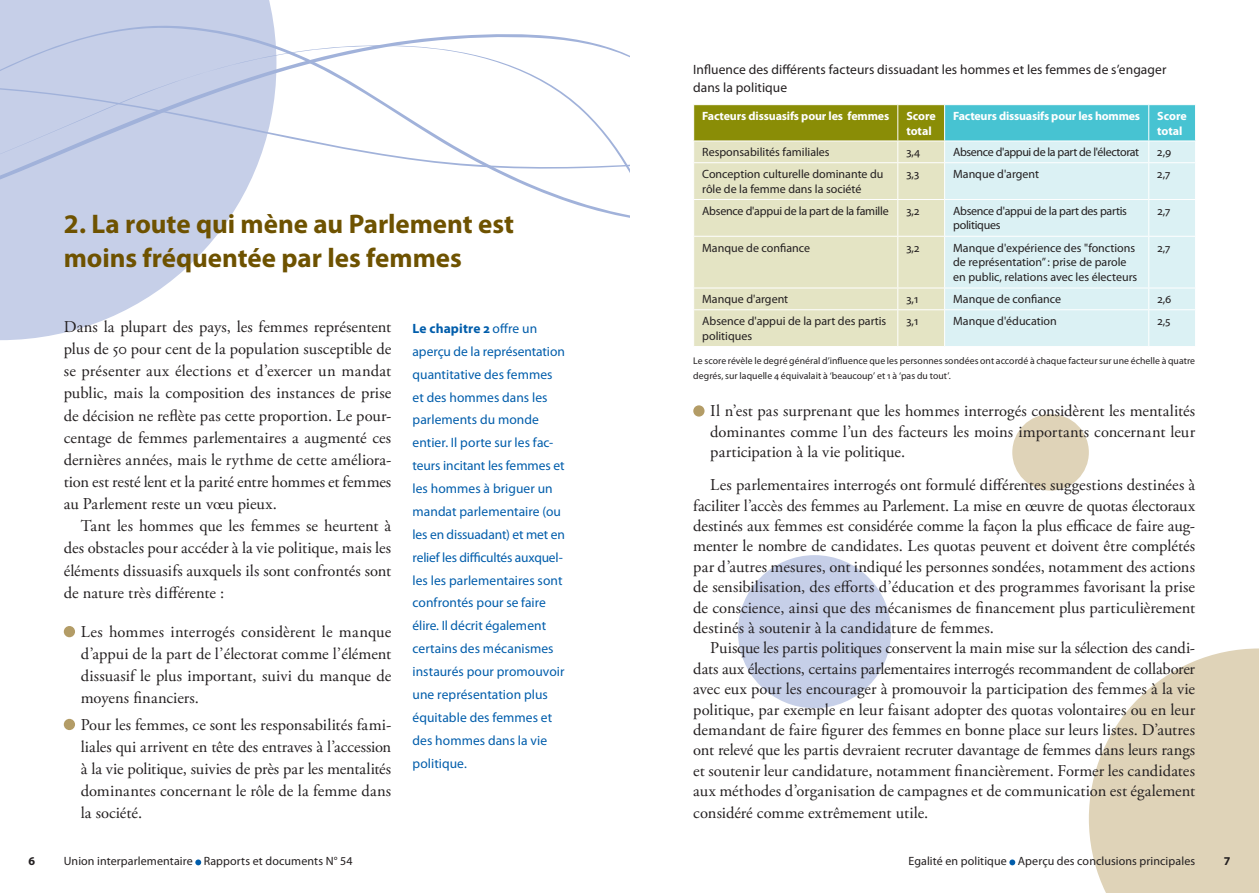
<style>
.page{position:relative;width:1259px;height:893px;background:#fff}
.page>*{position:absolute;margin:0;border:0;box-sizing:border-box;transform-origin:0 0}
.t1{font:700 27px/34.5px "Myriad Pro";letter-spacing:-.005em;color:#6e5200}
.t2{font:16.5px/22.2px "Adobe Garamond Pro";color:#231f20;text-align:justify}
.t3{font:13.5px/23px "Myriad Pro";color:#015dab}
.t4{font:13.5px/18px "Myriad Pro";letter-spacing:.005em;color:#231f20}
.t5{font:12px/14.5px "Myriad Pro";color:#231f20}
.t6{font:700 12px/14.5px "Myriad Pro";letter-spacing:-.01em;color:#fff}
.t7{font:12px/14.5px "Myriad Pro";letter-spacing:-.025em;color:#231f20}
.t8{font:12px "Myriad Pro";letter-spacing:-.03em;color:#231f20}
.t9{font:12px "Myriad Pro";letter-spacing:-.02em;color:#231f20}
.t10{font:700 12px "Myriad Pro";color:#231f20}
.t11{font:9.75px/15px "Myriad Pro";letter-spacing:.005em;color:#231f20}
.s1{font-weight:700}
</style>
<div class="page">
<svg style="left:195px;top:859px;width:6px;height:6px"></svg>
<svg style="left:0;top:0;width:273px;height:340px;fill:#c6cfe8"></svg>
<svg style="left:1089px;top:648px;width:170px;height:245px"></svg>
<svg style="left:1009px;top:859px;width:6px;height:6px"></svg>
<div style="left:738px;top:555px;width:153px;height:153px;background:#c6cfe8;border-radius:50%"></div>
<div style="left:1012px;top:414px;width:77px;height:77px;background:#dfd3b8;border-radius:50%"></div>
<div style="left:64px;top:626px;width:11px;height:11px;background:#b39c66;border-radius:50%"></div>
<div style="left:64px;top:719px;width:11px;height:11px;background:#b39c66;border-radius:50%"></div>
<div style="left:693px;top:405px;width:11px;height:12px;background:#b39c66;border-radius:50%"></div>
<div style="left:694px;top:163px;width:250px;height:183px;background:#e4e4c4"></div>
<div style="left:945px;top:163px;width:250px;height:183px;background:#dbf1f4"></div>
<svg style="left:693px;top:105px;width:503px;height:57px;background:#97c298"></svg>
<hr style="left:897px;top:163px;width:1px;height:36px;background:#fff">
<hr style="left:1148px;top:163px;width:1px;height:36px;background:#fff">
<hr style="left:693px;top:199px;width:205px;height:1px;background:#fff">
<hr style="left:898px;top:199px;width:46px;height:1px;background:#fff">
<hr style="left:897px;top:200px;width:1px;height:36px;background:#fff">
<hr style="left:944px;top:199px;width:204px;height:1px;background:#fff">
<hr style="left:1148px;top:199px;width:48px;height:1px;background:#fff">
<hr style="left:1148px;top:200px;width:1px;height:36px;background:#fff">
<hr style="left:693px;top:236px;width:205px;height:1px;background:#fff">
<hr style="left:898px;top:236px;width:46px;height:1px;background:#fff">
<hr style="left:897px;top:237px;width:1px;height:51px;background:#fff">
<hr style="left:944px;top:236px;width:204px;height:1px;background:#fff">
<hr style="left:1148px;top:236px;width:48px;height:1px;background:#fff">
<hr style="left:1148px;top:237px;width:1px;height:51px;background:#fff">
<hr style="left:693px;top:288px;width:205px;height:1px;background:#fff">
<hr style="left:898px;top:288px;width:46px;height:1px;background:#fff">
<svg style="left:897px;top:288px;width:1px;height:21px"></svg>
<hr style="left:944px;top:288px;width:204px;height:1px;background:#fff">
<hr style="left:1148px;top:288px;width:48px;height:1px;background:#fff">
<svg style="left:1148px;top:288px;width:1px;height:21px"></svg>
<hr style="left:693px;top:309px;width:205px;height:1px;background:#fff">
<hr style="left:898px;top:309px;width:46px;height:1px;background:#fff">
<hr style="left:897px;top:310px;width:1px;height:36px;background:#fff">
<hr style="left:944px;top:309px;width:204px;height:1px;background:#fff">
<hr style="left:1148px;top:309px;width:48px;height:1px;background:#fff">
<hr style="left:1148px;top:310px;width:1px;height:36px;background:#fff">
<svg style="left:0;top:226px;width:273px;height:47px;fill:#c6cfe8"></svg>
<svg style="left:0;top:21px;width:629px;height:205px"></svg>
<h1 class="t1" style="left:64px;top:206px;width:452px">2. La route qui mène au Parlement est moins fréquentée par les femmes</h1>
<p class="t2" style="left:64px;top:316px;width:329px">Dans la plupart des pays, les femmes représentent plus de 50 pour cent de la population susceptible de se présenter aux élections et d’exercer un mandat public, mais la composition des instances de prise de décision ne reflète pas cette proportion. Le pour&shy;centage de femmes parlementaires a augmenté ces dernières années, mais le rythme de cette améliora&shy;tion est resté lent et la parité entre hommes et femmes au Parlement reste un vœu pieux.</p>
<p class="t2" style="left:64px;top:516px;width:329px;text-indent:17px">Tant les hommes que les femmes se heurtent à des obstacles pour accéder à la vie politique, mais les éléments dissuasifs auxquels ils sont confrontés sont de nature très différente :</p>
<p class="t2" style="left:81px;top:621px;width:312px">Les hommes interrogés considèrent le manque d’appui de la part de l’électorat comme l’élément dissuasif le plus important, suivi du manque de moyens financiers.</p>
<p class="t2" style="left:81px;top:714px;width:312px">Pour les femmes, ce sont les responsabilités fami&shy;liales qui arrivent en tête des entraves à l’accession à la vie politique, suivies de près par les mentalités dominantes concernant le rôle de la femme dans la société.</p>
<p class="t3" style="left:412px;top:317px;width:154px"><span class="s1">Le chapitre 2</span> offre un aperçu de la représentation quantitative des femmes et des hommes dans les parlements du monde entier. Il porte sur les fac&shy;teurs incitant les femmes et les hommes à briguer un mandat parlementaire (ou les en dissuadant) et met en relief les difficultés auxquel&shy;les les parlementaires sont confrontés pour se faire élire. Il décrit également certains des mécanismes instaurés pour promouvoir une représentation plus équitable des femmes et des hommes dans la vie politique.</p>
<p class="t4" style="left:693px;top:60px;width:474px">Influence des différents facteurs dissuadant les hommes et les femmes de s’engager dans la politique</p>
<p class="t6" style="left:702px;top:108px;width:189px">Facteurs dissuasifs pour les femmes</p>
<p class="t6" style="left:906px;top:108px;width:31px">Score total</p>
<p class="t6" style="left:953px;top:108px;width:188px">Facteurs dissuasifs pour les hommes</p>
<p class="t6" style="left:1157px;top:108px;width:31px">Score total</p>
<p class="t5" style="left:702px;top:145px;width:129px">Responsabilités familiales</p>
<p class="t5" style="left:906px;top:145px;width:15px">3,4</p>
<p class="t8" style="left:953px;top:145px;width:188px">Absence d'appui de la part de l'électorat</p>
<p class="t5" style="left:1157px;top:145px;width:16px">2,9</p>
<p class="t5" style="left:702px;top:167px;width:183px">Conception culturelle dominante du rôle de la femme dans la société</p>
<p class="t5" style="left:906px;top:167px;width:14px">3,3</p>
<p class="t5" style="left:953px;top:167px;width:88px">Manque d'argent</p>
<p class="t5" style="left:1157px;top:167px;width:14px">2,7</p>
<p class="t9" style="left:702px;top:203px;width:188px">Absence d'appui de la part de la famille</p>
<p class="t5" style="left:906px;top:203px;width:15px">3,2</p>
<p class="t7" style="left:953px;top:203px;width:175px">Absence d'appui de la part des partis politiques</p>
<p class="t5" style="left:1157px;top:203px;width:14px">2,7</p>
<p class="t5" style="left:702px;top:240px;width:109px">Manque de confiance</p>
<p class="t5" style="left:906px;top:240px;width:15px">3,2</p>
<p class="t5" style="left:953px;top:240px;width:186px">Manque d'expérience des "fonctions de représentation” : prise de parole en public, relations avec les électeurs</p>
<p class="t5" style="left:1157px;top:240px;width:14px">2,7</p>
<p class="t5" style="left:702px;top:292px;width:88px">Manque d'argent</p>
<p class="t5" style="left:906px;top:292px;width:14px">3,1</p>
<p class="t5" style="left:953px;top:292px;width:109px">Manque de confiance</p>
<p class="t5" style="left:1157px;top:292px;width:16px">2,6</p>
<p class="t5" style="left:702px;top:314px;width:186px">Absence d'appui de la part des partis politiques</p>
<p class="t5" style="left:906px;top:314px;width:14px">3,1</p>
<p class="t5" style="left:953px;top:314px;width:105px">Manque d'éducation</p>
<p class="t5" style="left:1157px;top:314px;width:15px">2,5</p>
<p class="t11" style="left:693px;top:353px;width:503px">Le score révèle le degré général d’influence que les personnes sondées ont accordé à chaque facteur sur une échelle à quatre degrés, sur laquelle 4 équivalait à ‘beaucoup’ et 1 à ‘pas du tout’.</p>
<p class="t2" style="left:710px;top:401px;width:486px;line-height:20.4px">Il n’est pas surprenant que les hommes interrogés considèrent les mentalités dominantes comme l’un des facteurs les moins importants concernant leur participation à la vie politique.</p>
<p class="t2" style="left:693px;top:475px;width:503px;line-height:20.4px;text-indent:17px">Les parlementaires interrogés ont formulé différentes suggestions destinées à faciliter l’accès des femmes au Parlement. La mise en œuvre de quotas électoraux destinés aux femmes est considérée comme la façon la plus efficace de faire aug&shy;menter le nombre de candidates. Les quotas peuvent et doivent être complétés par d’autres mesures, ont indiqué les personnes sondées, notamment des actions de sensibilisation, des efforts d’éducation et des programmes favorisant la prise de conscience, ainsi que des mécanismes de financement plus particulièrement destinés à soutenir à la candidature de femmes.</p>
<p class="t2" style="left:693px;top:639px;width:503px;line-height:20.4px;text-indent:17px">Puisque les partis politiques conservent la main mise sur la sélection des candi&shy;dats aux élections, certains parlementaires interrogés recommandent de collaborer avec eux pour les encourager à promouvoir la participation des femmes à la vie politique, par exemple en leur faisant adopter des quotas volontaires ou en leur demandant de faire figurer des femmes en bonne place sur leurs listes. D’autres ont relevé que les partis devraient recruter davantage de femmes dans leurs rangs et soutenir leur candidature, notamment financièrement. Former les candidates aux méthodes d’organisation de campagnes et de communication est également</p>
<p class="t2" style="left:693px;top:803px;width:237px">considéré comme extrêmement utile.</p>
<p class="t10" style="left:29px;top:853px;width:8px">6</p>
<p class="t5" style="left:64px;top:854px;width:290px">Union interparlementaire Rapports et documents N° 54</p>
<p class="t5" style="left:908px;top:854px;width:288px">Egalité en politique Aperçu des conclusions principales</p>
<p class="t10" style="left:1223px;top:853px;width:8px">7</p>
</div>
